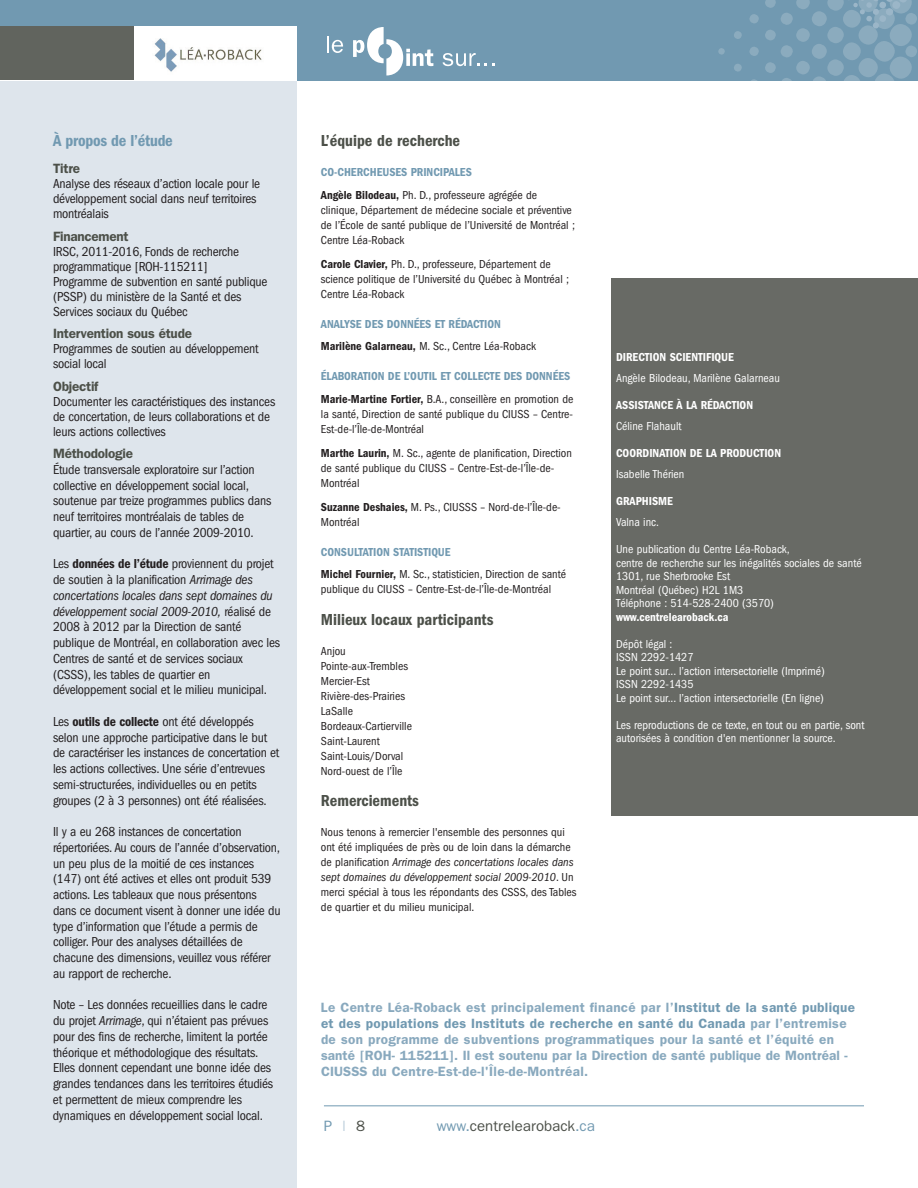
<style>
.page{position:relative;width:918px;height:1188px;background:#fff}
.page>*{position:absolute;margin:0;border:0;box-sizing:border-box;transform-origin:0 0}
.t1{font:600 condensed 16.5px "Franklin Gothic";color:#4c5049}
.t2{font:600 condensed 16.5px "Franklin Gothic";letter-spacing:-.015em;color:#7199b1}
.t3{font:15px "Franklin Gothic";color:#4c5049}
.t4{font:15px "Franklin Gothic";color:#7199b1}
.t5{font:condensed 13.5px/15.8px "Franklin Gothic";letter-spacing:-.015em;color:#231f20}
.t6{font:600 13.5px/16.2px "Franklin Gothic";letter-spacing:.025em;color:#89a9be}
.t7{font:600 13.5px "Franklin Gothic";letter-spacing:-.02em;color:#4c5049}
.t8{font:condensed 12px/15px "Franklin Gothic";color:#231f20}
.t9{font:condensed 12px/13.5px "Franklin Gothic";color:#fff}
.t10{font:600 condensed 12px/22.5px "Franklin Gothic";color:#7199b1}
.t11{font:600 condensed 12px "Franklin Gothic";color:#fff}
.s1{font-weight:600}
.s2{font-style:italic}
.s3{font-weight:600;color:#7199b1}
.s4{color:#231f20}
.s5{font-weight:400;color:#231f20}
.s6{color:#7199b1}
.s7{color:#afc4d4}
.s8{color:#4c5049}
</style>
<div class="page">
<div style="left:0;top:73px;width:297px;height:1115px;background:#dee5ec"></div>
<div style="left:611px;top:278px;width:307px;height:538px;background:#686a65"></div>
<hr style="left:324px;top:1105px;width:540px;height:1px;background:#7199b1">
<div style="left:0;top:0;width:918px;height:81px;background:#7199b1"></div>
<svg style="left:718px;top:48px;width:7px;height:7px"></svg>
<svg style="left:734px;top:0;width:183px;height:81px"></svg>
<div style="left:0;top:26px;width:297px;height:55px;background:#fff"></div>
<img style="left:154px;top:38px;width:108px;height:34px">
<svg style="left:327px;top:36px;width:16px;height:17px"></svg>
<svg style="left:353px;top:27px;width:80px;height:49px"></svg>
<svg style="left:443px;top:53px;width:51px;height:13px"></svg>
<div style="left:0;top:26px;width:134px;height:53px;background:#61645e"></div>
<p class="t2" style="left:53px;top:135px;width:121px">À propos de l’étude</p>
<p class="t7" style="left:53px;top:160px;width:29px">Titre</p>
<p class="t5" style="left:53px;top:177px;width:209px;line-height:15px">Analyse des réseaux d’action locale pour le développement social dans neuf territoires montréalais</p>
<p class="t7" style="left:53px;top:228px;width:77px">Financement</p>
<p class="t5" style="left:53px;top:245px;width:216px;line-height:15px">IRSC, 2011-2016, Fonds de recherche programmatique [ROH-115211]<br>Programme de subvention en santé publique (PSSP) du ministère de la Santé et des Services sociaux du Québec</p>
<p class="t7" style="left:53px;top:325px;width:140px">Intervention sous étude</p>
<p class="t5" style="left:53px;top:342px;width:207px;line-height:15px">Programmes de soutien au développement social local</p>
<p class="t7" style="left:53px;top:378px;width:47px">Objectif</p>
<p class="t5" style="left:53px;top:395px;width:224px;line-height:15px">Documenter les caractéristiques des instances de concertation, de leurs collaborations et de leurs actions collectives</p>
<p class="t7" style="left:53px;top:445px;width:81px">Méthodologie</p>
<p class="t5" style="left:53px;top:463px;width:220px">Étude transversale exploratoire sur l’action collective en développement social local, soutenue par treize programmes publics dans neuf territoires montréalais de tables de quartier, au cours de l’année 2009-2010.</p>
<p class="t5" style="left:53px;top:557px;width:229px">Les <span class="s1">données de l’étude</span> proviennent du projet de soutien à la planification <span class="s2">Arrimage des concertations locales dans sept domaines du développement social 2009-2010,</span> réalisé de 2008 à 2012 par la Direction de santé publique de Montréal, en collaboration avec les Centres de santé et de services sociaux (CSSS), les tables de quartier en développement social et le milieu municipal.</p>
<p class="t5" style="left:53px;top:715px;width:228px">Les <span class="s1">outils de collecte</span> ont été développés selon une approche participative dans le but de caractériser les instances de concertation et les actions collectives. Une série d’entrevues semi-structurées, individuelles ou en petits groupes (2 à 3 personnes) ont été réalisées.</p>
<p class="t5" style="left:53px;top:825px;width:229px">Il y a eu 268 instances de concertation répertoriées. Au cours de l’année d’observation, un peu plus de la moitié de ces instances (147) ont été actives et elles ont produit 539 actions. Les tableaux que nous présentons dans ce document visent à donner une idée du type d’information que l’étude a permis de colliger. Pour des analyses détaillées de chacune des dimensions, veuillez vous référer au rapport de recherche.</p>
<p class="t5" style="left:53px;top:998px;width:222px">Note – Les données recueillies dans le cadre du projet <span class="s2">Arrimage</span>, qui n’étaient pas prévues pour des fins de recherche, limitent la portée théorique et méthodologique des résultats.<br>Elles donnent cependant une bonne idée des grandes tendances dans les territoires étudiés et permettent de mieux comprendre les dynamiques en développement social local.</p>
<p class="t1" style="left:321px;top:135px;width:141px">L’équipe de recherche</p>
<p class="t8" style="left:321px;top:162px;width:218px;line-height:22.5px"><span class="s3">CO-CHERCHEUSES PRINCIPALES<br></span><span class="s1">Angèle Bilodeau,</span> Ph. D., professeure agrégée de</p>
<p class="t8" style="left:321px;top:203px;width:256px">clinique, Département de médecine sociale et préventive de l’École de santé publique de l’Université de Montréal ;<br>Centre Léa-Roback</p>
<p class="t8" style="left:321px;top:257px;width:250px"><span class="s1">Carole Clavier,</span> Ph. D., professeure, Département de science politique de l’Université du Québec à Montréal ;<br>Centre Léa-Roback</p>
<p class="t10" style="left:321px;top:313px;width:217px">ANALYSE DES DONNÉES ET RÉDACTION<br><span class="s4">Marilène Galarneau,</span> <span class="s5">M. Sc., Centre Léa-Roback</span></p>
<p class="t10" style="left:321px;top:366px;width:254px">ÉLABORATION DE L’OUTIL ET COLLECTE DES DONNÉES<br><span class="s4">Marie-Martine Fortier,</span> <span class="s5">B.A., conseillère en promotion de</span></p>
<p class="t8" style="left:321px;top:407px;width:254px">la santé, Direction de santé publique du CIUSS – Centre-<br>Est-de-l’Île-de-Montréal</p>
<p class="t8" style="left:321px;top:446px;width:252px"><span class="s1">Marthe Laurin,</span> M. Sc., agente de planification, Direction de santé publique du CIUSS – Centre-Est-de-l’Île-de-<br>Montréal</p>
<p class="t8" style="left:321px;top:500px;width:241px"><span class="s1">Suzanne Deshaies,</span> M. Ps., CIUSSS – Nord-de-l’Île-de-<br>Montréal</p>
<p class="t8" style="left:321px;top:541px;width:247px;line-height:22.5px"><span class="s3">CONSULTATION STATISTIQUE<br></span><span class="s1">Michel Fournier,</span> M. Sc., statisticien, Direction de santé</p>
<p class="t8" style="left:321px;top:583px;width:232px">publique du CIUSS – Centre-Est-de-l’Île-de-Montréal</p>
<p class="t1" style="left:321px;top:613px;width:174px">Milieux locaux participants</p>
<p class="t8" style="left:321px;top:644px;width:93px">Anjou<br>Pointe-aux-Trembles<br>Mercier-Est<br>Rivière-des-Prairies<br>LaSalle<br>Bordeaux-Cartierville<br>Saint-Laurent<br>Saint-Louis/Dorval<br>Nord-ouest de l’Île</p>
<p class="t1" style="left:321px;top:795px;width:100px">Remerciements</p>
<p class="t8" style="left:321px;top:826px;width:257px">Nous tenons à remercier l'ensemble des personnes qui ont été impliquées de près ou de loin dans la démarche de planification <span class="s2">Arrimage des concertations locales dans sept domaines du développement social 2009-2010</span>. Un merci spécial à tous les répondants des CSSS, des Tables de quartier et du milieu municipal.</p>
<p class="t11" style="left:616px;top:353px;width:119px">DIRECTION SCIENTIFIQUE</p>
<p class="t9" style="left:616px;top:373px;width:165px">Angèle Bilodeau, Marilène Galarneau</p>
<p class="t11" style="left:616px;top:401px;width:139px">ASSISTANCE À LA RÉDACTION</p>
<p class="t9" style="left:616px;top:421px;width:67px">Céline Flahault</p>
<p class="t11" style="left:616px;top:449px;width:166px">COORDINATION DE LA PRODUCTION</p>
<p class="t9" style="left:616px;top:469px;width:70px">Isabelle Thérien</p>
<p class="t11" style="left:616px;top:497px;width:58px">GRAPHISME</p>
<p class="t9" style="left:616px;top:517px;width:44px">Valna inc.</p>
<p class="t9" style="left:616px;top:544px;width:247px">Une publication du Centre Léa-Roback,<br>centre de recherche sur les inégalités sociales de santé 1301, rue Sherbrooke Est<br>Montréal (Québec) H2L 1M3<br>Téléphone : 514-528-2400 (3570)</p>
<p class="t11" style="left:616px;top:613px;width:114px">www.centrelearoback.ca</p>
<p class="t9" style="left:616px;top:638px;width:210px">Dépôt légal :<br>ISSN 2292-1427<br>Le point sur... l’action intersectorielle (Imprimé)<br>ISSN 2292-1435<br>Le point sur... l’action intersectorielle (En ligne)</p>
<p class="t9" style="left:616px;top:719px;width:250px">Les reproductions de ce texte, en tout ou en partie, sont autorisées à condition d'en mentionner la source.</p>
<p class="t6" style="left:321px;top:999px;width:536px">Le Centre Léa-Roback est principalement financé par l’<span class="s6">Institut de la santé publique et des populations des Instituts de recherche en santé du Canada</span> par l’entremise de son programme de subventions programmatiques pour la santé et l’équité en santé [ROH- 115211]. Il est soutenu par la Direction de santé publique de Montréal - CIUSSS du Centre-Est-de-l'Île-de-Montréal.</p>
<p class="t4" style="left:324px;top:1117px;width:43px">P<span class="s7">|</span><span class="s8">8</span></p>
<p class="t3" style="left:437px;top:1117px;width:160px"><span class="s6">www.</span>centrelearoback<span class="s6">.ca</span></p>
</div>
